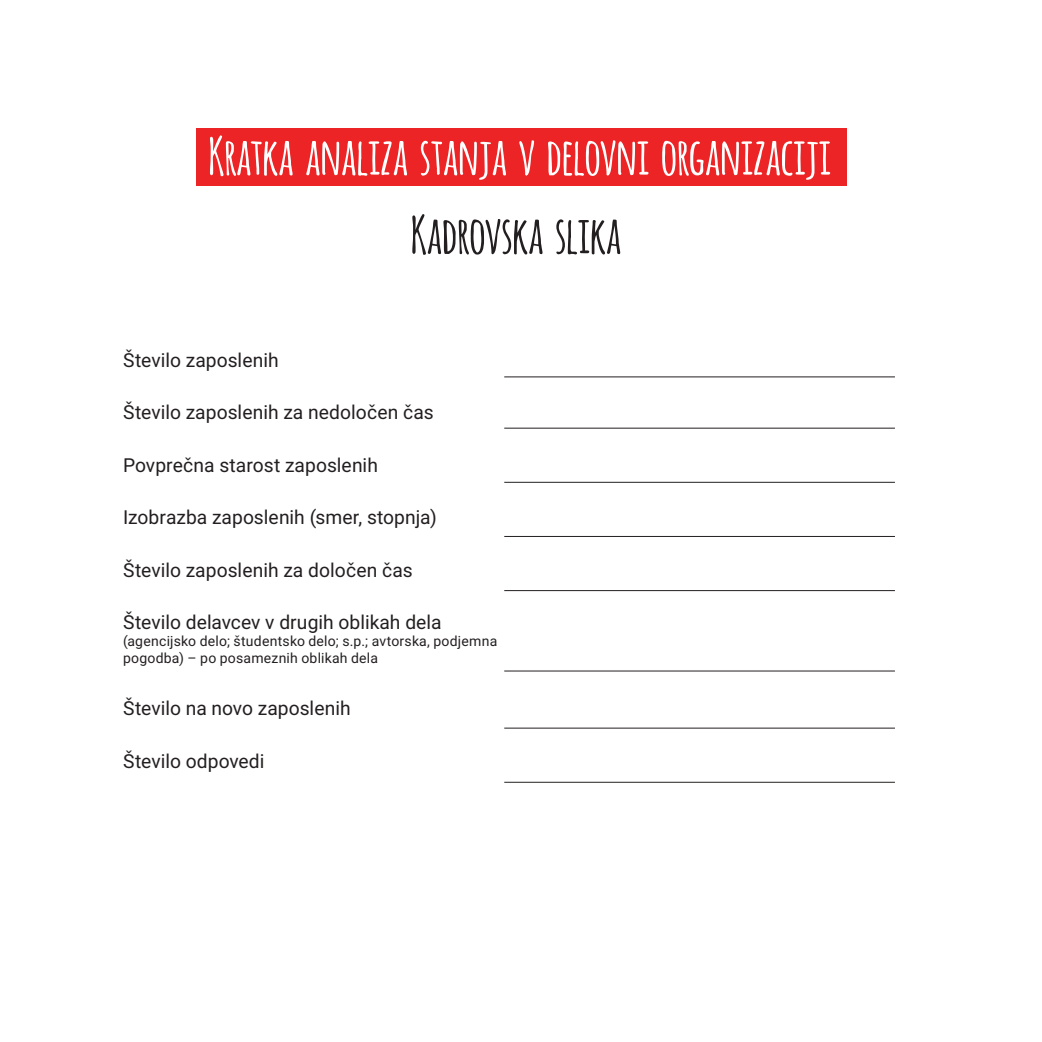
<style>
.page{position:relative;width:1042px;height:1042px;background:#fff}
.page>*{position:absolute;margin:0;border:0;box-sizing:border-box;transform-origin:0 0}
.t1{font:700 50.75px "Amatic";color:#fff}
.t2{font:700 50.75px "Amatic";color:#231f20}
.t3{font:19.25px "Roboto";color:#231f20}
.t4{font:14px/16.8px "Roboto";letter-spacing:.015em;color:#231f20}
</style>
<div class="page">
<div style="left:196px;top:128px;width:650px;height:57px;background:#ec2426"></div>
<hr style="left:504px;top:377px;width:391px;height:1px;background:#231f20">
<hr style="left:504px;top:428px;width:391px;height:1px;background:#231f20">
<hr style="left:504px;top:482px;width:391px;height:1px;background:#231f20">
<hr style="left:504px;top:728px;width:391px;height:1px;background:#231f20">
<hr style="left:504px;top:536px;width:391px;height:1px;background:#231f20">
<hr style="left:504px;top:782px;width:391px;height:1px;background:#231f20">
<hr style="left:504px;top:590px;width:391px;height:1px;background:#231f20">
<hr style="left:504px;top:671px;width:391px;height:1px;background:#231f20">
<h1 class="t1" style="left:208px;top:120px;width:624px">Kratka analiza stanja v delovni organizaciji</h1>
<h1 class="t2" style="left:411px;top:199px;width:212px">Kadrovska slika</h1>
<p class="t3" style="left:123px;top:346px;width:157px">Število zaposlenih</p>
<p class="t3" style="left:123px;top:399px;width:312px">Število zaposlenih za nedoločen čas</p>
<p class="t3" style="left:123px;top:451px;width:256px">Povprečna starost zaposlenih</p>
<p class="t3" style="left:123px;top:504px;width:315px">Izobrazba zaposlenih (smer, stopnja)</p>
<p class="t3" style="left:123px;top:556px;width:291px">Število zaposlenih za določen čas</p>
<p class="t3" style="left:123px;top:609px;width:320px">Število delavcev v drugih oblikah dela</p>
<p class="t4" style="left:123px;top:632px;width:376px">(agencijsko delo; študentsko delo; s.p.; avtorska, podjemna pogodba) – po posameznih oblikah dela</p>
<p class="t3" style="left:123px;top:695px;width:229px">Število na novo zaposlenih</p>
<p class="t3" style="left:123px;top:747px;width:143px">Število odpovedi</p>
</div>
